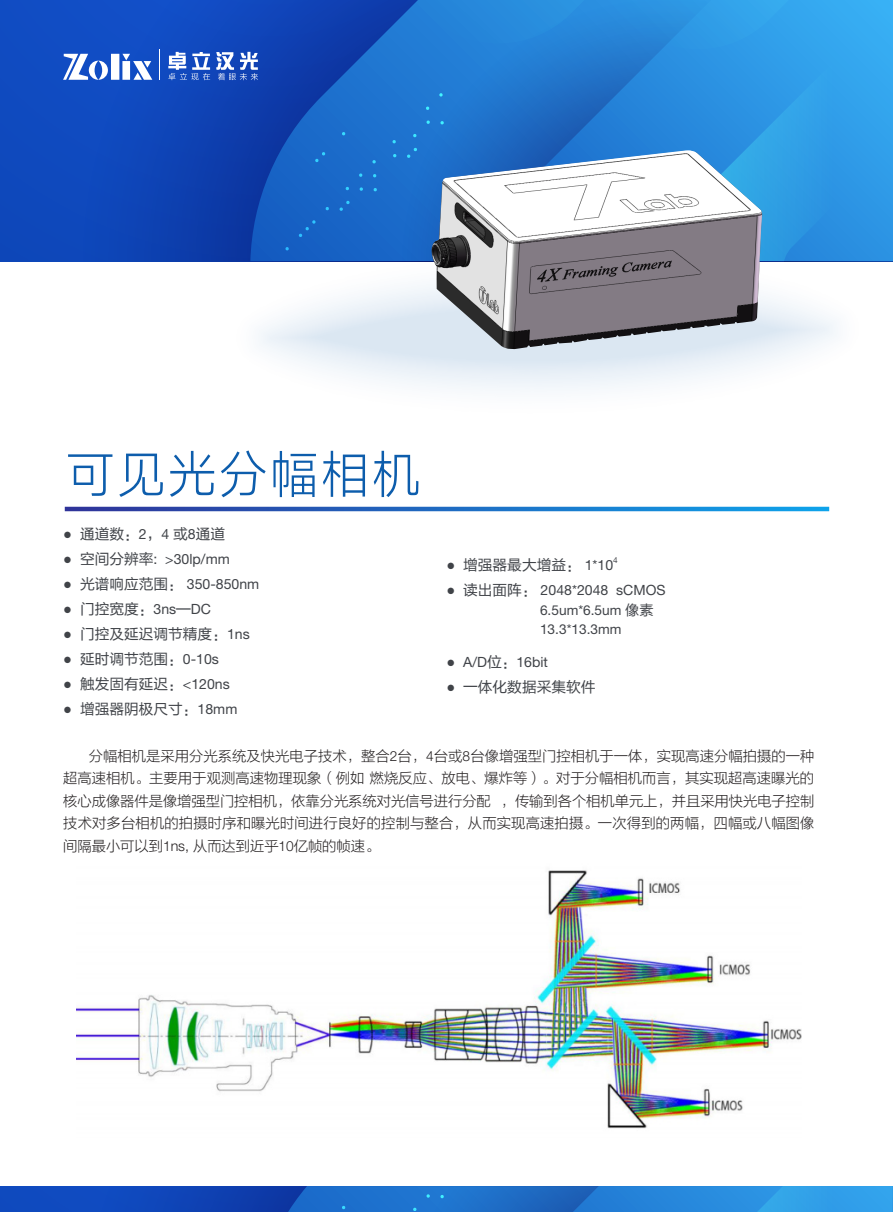
<style>
.page{position:relative;width:893px;height:1212px;background:#fff}
.page>*{position:absolute;margin:0;border:0;box-sizing:border-box;transform-origin:0 0}
.段落样式8{font:300 51px "Mi Sans";color:#0d5dac}
.t1{font:14.7px "FZLTHK GBK1 0";color:#404348}
.正文-黑{font:14.25px/22.5px "FZLTXHK GBK1 0";letter-spacing:.015em;color:#231f20;text-align:justify}
.t2{font:14.1px "Helvetica Neue LT Pro";color:#404348}
.正文-黑-2{font:13.65px "Helvetica Neue LT Pro";color:#404348}
.t3{font:8.25px "Helvetica Neue LT Pro";color:#404348}
.s1{font-family:"Times New Roman"}
.s2{font-family:"Helvetica Neue LT Pro";font-size:14.1px}
.s3{font-family:"Times New Roman";font-size:14.7px}
.s4{font-family:"FZLTHK GBK1 0";font-size:14.7px}
.s5{font-family:"FZLTHK GBK1 0";font-size:14.25px}
.s6{font-family:"Helvetica Neue LT Pro";font-weight:300;font-size:13.95px}
.s7{font-family:"Helvetica Neue LT Pro";font-weight:300}
</style>
<div class="page">
<svg style="left:0;top:1186px;width:893px;height:26px;background:#1d6cca"></svg>
<img style="left:76px;top:870px;width:725px;height:259px">
<svg style="left:250px;top:0;width:150px;height:239px;background:#1559bd"></svg>
<svg style="left:400px;top:49px;width:105px;height:190px;background:#1f75cf"></svg>
<svg style="left:505px;top:49px;width:174px;height:101px;background:#2277cd"></svg>
<svg style="left:679px;top:49px;width:214px;height:212px;background:#2e9ae5"></svg>
<svg style="left:396px;top:0;width:497px;height:49px;background:#2b93e1"></svg>
<svg style="left:0;top:80px;width:224px;height:181px;background:#0e45b8"></svg>
<svg style="left:315px;top:152px;width:10px;height:10px"></svg>
<svg style="left:372px;top:160px;width:4px;height:3px"></svg>
<svg style="left:392px;top:140px;width:4px;height:3px"></svg>
<svg style="left:439px;top:93px;width:4px;height:4px"></svg>
<svg style="left:426px;top:121px;width:4px;height:3px"></svg>
<svg style="left:407px;top:148px;width:10px;height:10px"></svg>
<svg style="left:440px;top:121px;width:4px;height:3px"></svg>
<svg style="left:299px;top:220px;width:17px;height:17px"></svg>
<svg style="left:325px;top:207px;width:4px;height:3px"></svg>
<svg style="left:359px;top:173px;width:4px;height:4px"></svg>
<svg style="left:340px;top:201px;width:10px;height:10px"></svg>
<svg style="left:360px;top:187px;width:3px;height:4px"></svg>
<svg style="left:373px;top:188px;width:4px;height:3px"></svg>
<svg style="left:224px;top:239px;width:648px;height:151px"></svg>
<svg style="left:65px;top:507px;width:764px;height:4px;background:#1e6ac1"></svg>
<img style="left:431px;top:150px;width:332px;height:200px">
<svg style="left:0;top:0;width:299px;height:80px;background:#2459c5"></svg>
<p class="段落样式8" style="left:65px;top:440px;width:358px">可见光分幅相机</p>
<p class="t1" style="left:63px;top:526px;width:163px"><span class="s1">●</span> 通道数：<span class="s2">2</span>，<span class="s2">4</span> 或<span class="s2">8</span>通道</p>
<p class="t2" style="left:63px;top:550px;width:168px"><span class="s3">●</span> <span class="s4">空间分辨率</span>: &gt;30lp/mm</p>
<p class="t2" style="left:63px;top:575px;width:197px"><span class="s3">●</span> <span class="s4">光谱响应范围：</span> 350-850nm</p>
<p class="t1" style="left:63px;top:601px;width:149px"><span class="s1">●</span> 门控宽度：<span class="s2">3ns</span>—<span class="s2">DC</span></p>
<p class="t1" style="left:63px;top:626px;width:188px"><span class="s1">●</span> 门控及延迟调节精度：<span class="s2">1ns</span></p>
<p class="t1" style="left:63px;top:651px;width:157px"><span class="s1">●</span> 延时调节范围：<span class="s2">0-10s</span></p>
<p class="t1" style="left:63px;top:676px;width:168px"><span class="s1">●</span> 触发固有延迟：<span class="s2">&lt;120ns</span></p>
<p class="t1" style="left:63px;top:701px;width:176px"><span class="s1">●</span> 增强器阴极尺寸：<span class="s2">18mm</span></p>
<p class="t1" style="left:446px;top:557px;width:168px"><span class="s1">●</span> 增强器最大增益： <span class="s2">1*10</span></p>
<p class="t3" style="left:613px;top:555px;width:6px">4</p>
<p class="t2" style="left:446px;top:582px;width:221px"><span class="s3">●</span> <span class="s4">读出面阵：</span> 2048*2048 sCMOS</p>
<p class="正文-黑-2" style="left:540px;top:602px;width:115px">6.5um*6.5um <span class="s5">像素</span></p>
<p class="正文-黑-2" style="left:540px;top:621px;width:83px">13.3*13.3mm</p>
<p class="t2" style="left:446px;top:653px;width:103px"><span class="s3">●</span> A/D<span class="s4">位：</span>16bit</p>
<p class="t1" style="left:446px;top:679px;width:151px"><span class="s1">●</span> 一体化数据采集软件</p>
<p class="正文-黑" style="left:63px;top:745px;width:753px;text-indent:26px">分幅相机是采用分光系统及快光电子技术，整合<span class="s6">2</span>台，<span class="s6">4</span>台或<span class="s6">8</span>台像增强型门控相机于一体，实现高速分幅拍摄的一种超高速相机。主要用于观测高速物理现象（例如燃烧反应、放电、爆炸等）。对于分幅相机而言，其实现超高速曝光的核心成像器件是像增强型门控相机，依靠分光系统对光信号进行分配 ，传输到各个相机单元上，并且采用快光电子控制技术对多台相机的拍摄时序和曝光时间进行良好的控制与整合，从而实现高速拍摄。一次得到的两幅，四幅或八幅图像间隔最小可以到<span class="s6">1</span><span class="s7">ns,</span> 从而达到近乎<span class="s6">10</span>亿帧的帧速。</p>
</div>
